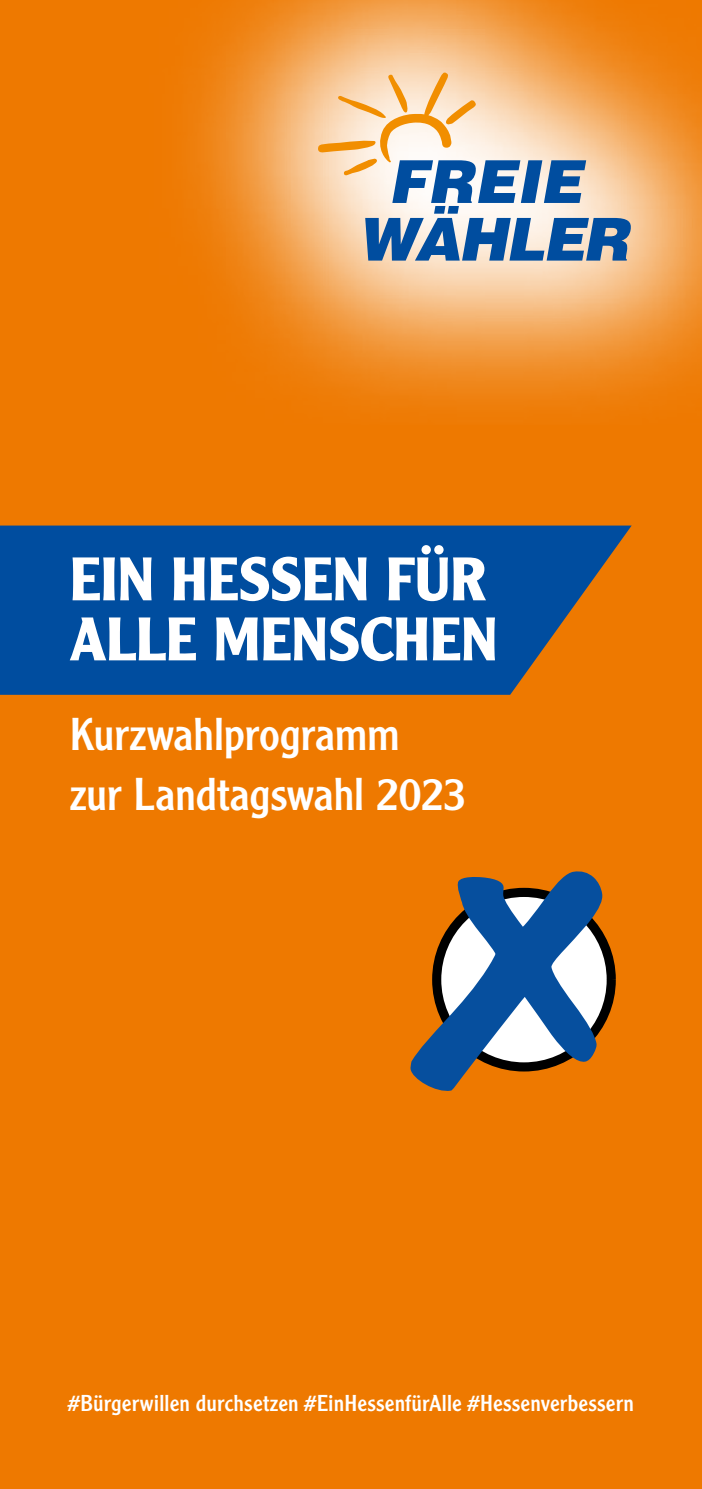
<style>
.page{position:relative;width:702px;height:1489px;background:#fff}
.page>*{position:absolute;margin:0;border:0;box-sizing:border-box;transform-origin:0 0}
.t1{font:700 60px/60px "Clearface Gothic LT Std";color:#fff}
.t2{font:45px/60px "Clearface Gothic LT Std";letter-spacing:-.005em;color:#fff}
.t3{font:22.5px "Clearface Gothic LT Std";letter-spacing:.01em;color:#fff}
</style>
<div class="page">
<div style="left:0;top:0;width:702px;height:1488px;background:#ee7900"></div>
<img style="left:188px;top:0;width:514px;height:408px">
<svg style="left:318px;top:35px;width:384px;height:225px;background:#d2b290"></svg>
<svg style="left:0;top:525px;width:631px;height:169px;background:#17518f"></svg>
<svg style="left:410px;top:871px;width:193px;height:219px"></svg>
<h1 class="t1" style="left:70px;top:549px;width:429px">EIN HESSEN FÜR<br>ALLE MENSCHEN</h1>
<h2 class="t2" style="left:70px;top:703px;width:398px">Kurzwahlprogramm<br>zur Landtagswahl 2023</h2>
<p class="t3" style="left:68px;top:1388px;width:567px">#Bürgerwillen durchsetzen #EinHessenfürAlle #Hessenverbessern</p>
</div>
